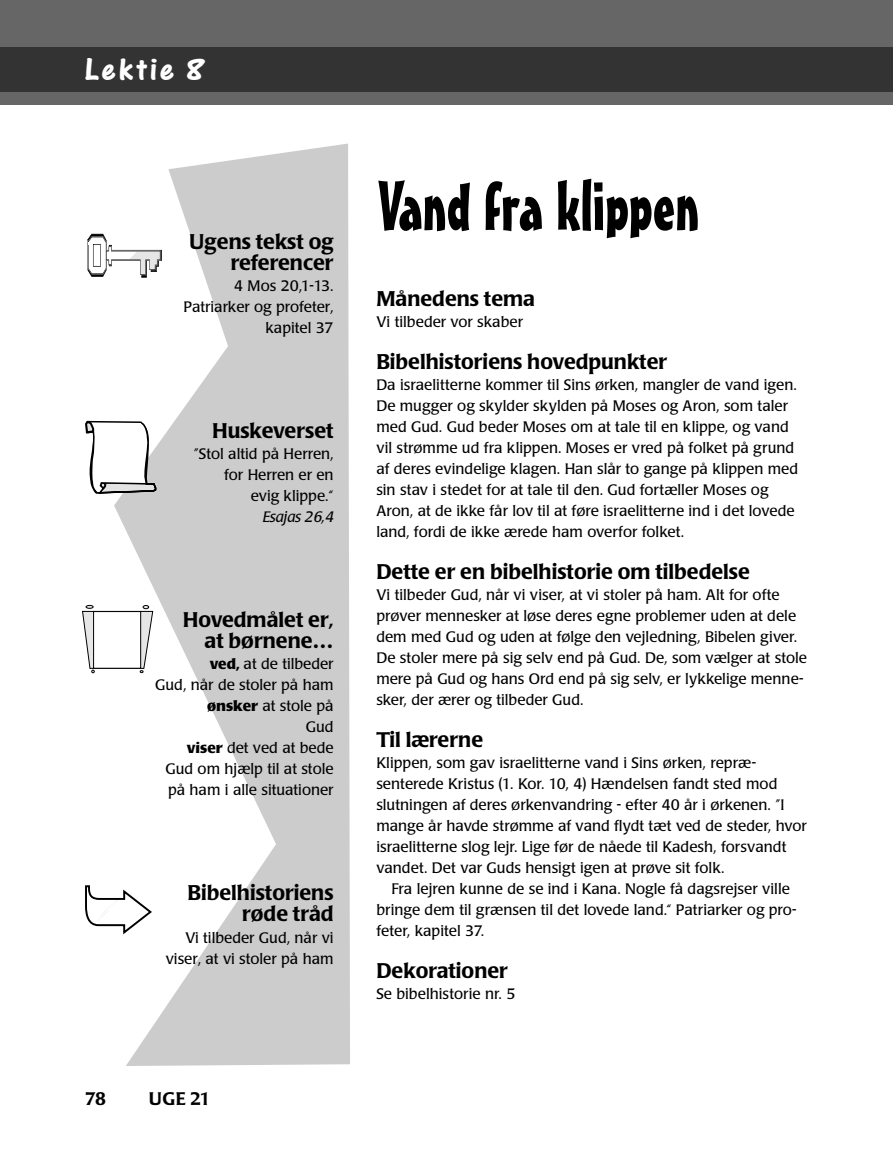
<style>
.page{position:relative;width:893px;height:1149px;background:#fff}
.page>*{position:absolute;margin:0;border:0;box-sizing:border-box;transform-origin:0 0}
.t1{font:69px "Mister Earl BT";color:#000}
.t2{font:33px "One Stroke Script Bold Plain";letter-spacing:.1em;color:#fff}
.t3{font:500 21px/21px "Poppl Laudatio";color:#000;text-align:right}
.t4{font:500 18px "Poppl Laudatio";letter-spacing:-.01em;color:#000}
.t5{font:15px/21px "Poppl Laudatio";color:#000}
.t6{font:italic 15px "Poppl Laudatio";color:#000}
.s1{font-weight:700}
</style>
<div class="page">
<div style="left:0;top:0;width:893px;height:104px;background:#666"></div>
<div style="left:0;top:47px;width:893px;height:44px;background:#333"></div>
<svg style="left:114px;top:143px;width:236px;height:922px;fill:#ccc"></svg>
<svg style="left:85px;top:144px;width:77px;height:350px"></svg>
<svg style="left:82px;top:564px;width:72px;height:372px"></svg>
<h2 class="t2" style="left:85px;top:60px;width:121px">Lektie 8</h2>
<h3 class="t3" style="left:189px;top:233px;width:146px">Ugens tekst og referencer</h3>
<p class="t5" style="left:184px;top:277px;width:151px;text-align:right">4 Mos 20,1-13.<br>Patriarker og profeter, kapitel 37</p>
<h3 class="t3" style="left:212px;top:422px;width:123px">Huskeverset</h3>
<p class="t5" style="left:194px;top:445px;width:141px;text-align:right">”Stol altid på Herren, for Herren er en evig klippe.“</p>
<p class="t6" style="left:263px;top:511px;width:72px">Esajas 26,4</p>
<h3 class="t3" style="left:183px;top:611px;width:152px">Hovedmålet er, at børnene…</h3>
<p class="t5" style="left:155px;top:655px;width:180px;text-align:right"><span class="s1">ved,</span> at de tilbeder<br>Gud, når de stoler på ham <span class="s1">ønsker</span> at stole på<br>Gud<br><span class="s1">viser</span> det ved at bede<br>Gud om hjælp til at stole på ham i alle situationer</p>
<h3 class="t3" style="left:188px;top:884px;width:148px">Bibelhistoriens røde tråd</h3>
<p class="t5" style="left:166px;top:928px;width:169px;text-align:right">Vi tilbeder Gud, når vi viser, at vi stoler på ham</p>
<p class="t4" style="left:85px;top:1090px;width:23px">78</p>
<p class="t4" style="left:149px;top:1090px;width:63px">UGE 21</p>
<h1 class="t1" style="left:378px;top:180px;width:323px">Vand fra klippen</h1>
<h3 class="t3" style="left:376px;top:290px;width:160px">Månedens tema</h3>
<p class="t5" style="left:376px;top:312px;width:148px">Vi tilbeder vor skaber</p>
<h3 class="t3" style="left:376px;top:353px;width:292px">Bibelhistoriens hovedpunkter</h3>
<p class="t5" style="left:376px;top:375px;width:423px">Da israelitterne kommer til Sins ørken, mangler de vand igen.<br>De mugger og skylder skylden på Moses og Aron, som taler med Gud. Gud beder Moses om at tale til en klippe, og vand vil strømme ud fra klippen. Moses er vred på folket på grund af deres evindelige klagen. Han slår to gange på klippen med sin stav i stedet for at tale til den. Gud fortæller Moses og Aron, at de ikke får lov til at føre israelitterne ind i det lovede land, fordi de ikke ærede ham overfor folket.</p>
<h3 class="t3" style="left:376px;top:563px;width:375px">Dette er en bibelhistorie om tilbedelse</h3>
<p class="t5" style="left:376px;top:585px;width:432px">Vi tilbeder Gud, når vi viser, at vi stoler på ham. Alt for ofte prøver mennesker at løse deres egne problemer uden at dele dem med Gud og uden at følge den vejledning, Bibelen giver.<br>De stoler mere på sig selv end på Gud. De, som vælger at stole mere på Gud og hans Ord end på sig selv, er lykkelige menne&shy;sker, der ærer og tilbeder Gud.</p>
<h3 class="t3" style="left:376px;top:731px;width:108px">Til lærerne</h3>
<p class="t5" style="left:376px;top:753px;width:432px">Klippen, som gav israelitterne vand i Sins ørken, repræ&shy;senterede Kristus (1. Kor. 10, 4) Hændelsen fandt sted mod slutningen af deres ørkenvandring - efter 40 år i ørkenen. ”I mange år havde strømme af vand flydt tæt ved de steder, hvor israelitterne slog lejr. Lige før de nåede til Kadesh, forsvandt vandet. Det var Guds hensigt igen at prøve sit folk.</p>
<p class="t5" style="left:376px;top:879px;width:422px;text-indent:15px">Fra lejren kunne de se ind i Kana. Nogle få dagsrejser ville bringe dem til grænsen til det lovede land.“ Patriarker og pro&shy;feter, kapitel 37.</p>
<h3 class="t3" style="left:376px;top:962px;width:133px">Dekorationer</h3>
<p class="t5" style="left:376px;top:984px;width:141px">Se bibelhistorie nr. 5</p>
</div>
